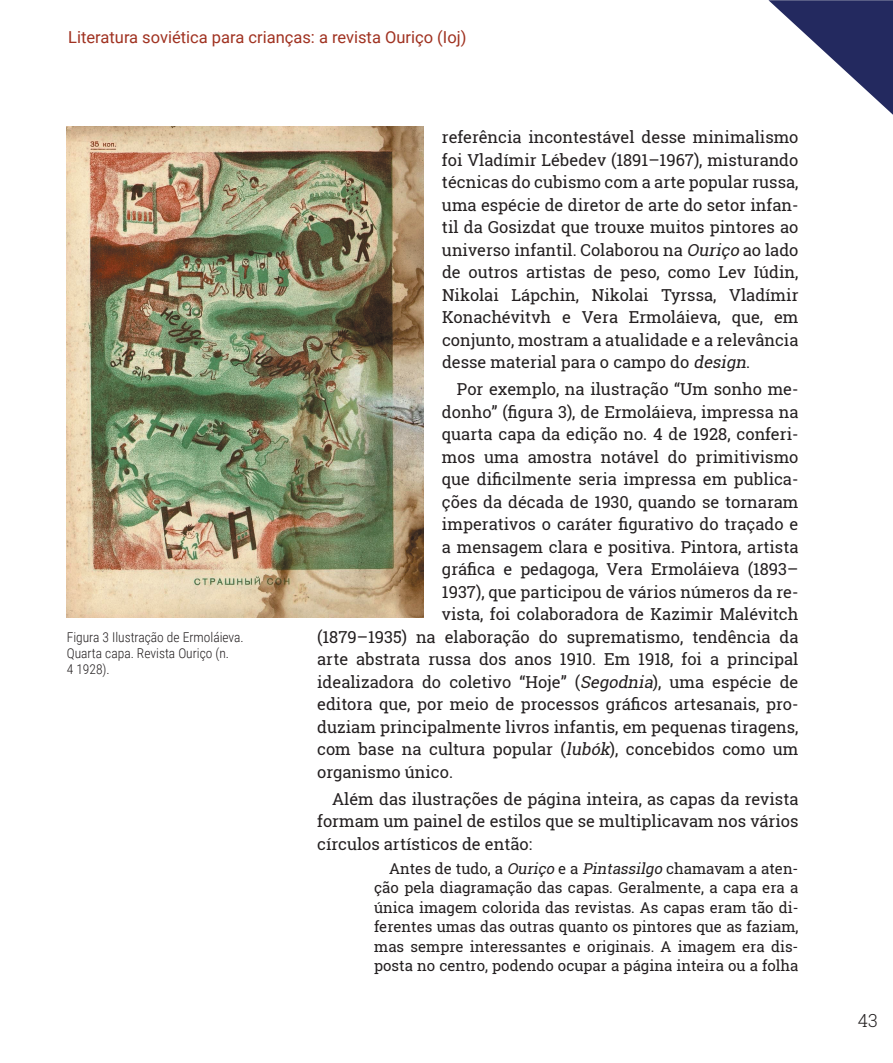
<style>
.page{position:relative;width:893px;height:1063px;background:#fff}
.page>*{position:absolute;margin:0;border:0;box-sizing:border-box;transform-origin:0 0}
.t1{font:300 18px "Roboto Slab";color:#231f20}
.t2{font:16.5px/22.5px "Roboto Slab";color:#231f20;text-align:justify}
.t3{font:16.5px "Roboto";color:#a03221}
.t4{font:15px/19.5px "Roboto Slab";color:#231f20;text-align:justify}
.t5{font:300 13.5px/16.2px "Roboto Condensed";color:#231f20}
.s1{font-style:italic}
</style>
<div class="page">
<svg style="left:768px;top:0;width:125px;height:115px"></svg>
<img style="left:67px;top:126px;width:356px;height:491px">
<p class="t3" style="left:68px;top:25px;width:400px">Literatura soviética para crianças: a revista Ouriço (Ioj)</p>
<p class="t5" style="left:67px;top:628px;width:179px">Figura 3 Ilustração de Ermoláieva.<br>Quarta capa. Revista Ouriço (n.<br>4 1928).</p>
<p class="t2" style="left:442px;top:126px;width:358px">referência incontestável desse minimalismo foi Vladímir Lébedev (1891–1967), misturando técnicas do cubismo com a arte popular russa, uma espécie de diretor de arte do setor infan&shy;til da Gosizdat que trouxe muitos pintores ao universo infantil. Colaborou na <span class="s1">Ouriço</span> ao lado de outros artistas de peso, como Lev Iúdin, Nikolai Lápchin, Nikolai Tyrssa, Vladímir Konachévitvh e Vera Ermoláieva, que, em conjunto, mostram a atualidade e a relevância desse material para o campo do <span class="s1">design</span>.</p>
<p class="t2" style="left:457px;top:378px;width:343px">Por exemplo, na ilustração “Um sonho me-</p>
<p class="t2" style="left:442px;top:400px;width:358px">donho” (figura 3), de Ermoláieva, impressa na</p>
<p class="t2" style="left:442px;top:423px;width:358px">quarta capa da edição no. 4 de 1928, conferi-</p>
<p class="t2" style="left:442px;top:445px;width:358px">mos uma amostra notável do primitivismo</p>
<p class="t2" style="left:442px;top:468px;width:358px">que dificilmente seria impressa em publica-</p>
<p class="t2" style="left:442px;top:490px;width:358px">ções da década de 1930, quando se tornaram</p>
<p class="t2" style="left:442px;top:513px;width:358px">imperativos o caráter figurativo do traçado e</p>
<p class="t2" style="left:442px;top:535px;width:358px">a mensagem clara e positiva. Pintora, artista</p>
<p class="t2" style="left:442px;top:558px;width:358px">gráfica e pedagoga, Vera Ermoláieva (1893–</p>
<p class="t2" style="left:442px;top:580px;width:358px">1937), que participou de vários números da re-</p>
<p class="t2" style="left:442px;top:603px;width:358px">vista, foi colaboradora de Kazimir Malévitch</p>
<p class="t2" style="left:317px;top:625px;width:483px">(1879–1935) na elaboração do suprematismo, tendência da</p>
<p class="t2" style="left:317px;top:648px;width:483px">arte abstrata russa dos anos 1910. Em 1918, foi a principal</p>
<p class="t2" style="left:317px;top:670px;width:483px">idealizadora do coletivo “Hoje” (<span class="s1">Segodnia</span>), uma espécie de</p>
<p class="t2" style="left:317px;top:693px;width:483px">editora que, por meio de processos gráficos artesanais, pro-</p>
<p class="t2" style="left:317px;top:715px;width:483px">duziam principalmente livros infantis, em pequenas tiragens,</p>
<p class="t2" style="left:317px;top:738px;width:483px">com base na cultura popular (<span class="s1">lubók</span>), concebidos como um</p>
<p class="t2" style="left:317px;top:760px;width:137px">organismo único.</p>
<p class="t2" style="left:317px;top:787px;width:483px;text-indent:15px">Além das ilustrações de página inteira, as capas da revista formam um painel de estilos que se multiplicavam nos vários círculos artísticos de então:</p>
<p class="t4" style="left:374px;top:858px;width:426px;text-indent:15px">Antes de tudo, a <span class="s1">Ouriço</span> e a <span class="s1">Pintassilgo</span> chamavam a aten&shy;ção pela diagramação das capas. Geralmente, a capa era a única imagem colorida das revistas. As capas eram tão di&shy;ferentes umas das outras quanto os pintores que as faziam, mas sempre interessantes e originais. A imagem era dis&shy;posta no centro, podendo ocupar a página inteira ou a folha</p>
<p class="t1" style="left:858px;top:1008px;width:22px">43</p>
</div>
